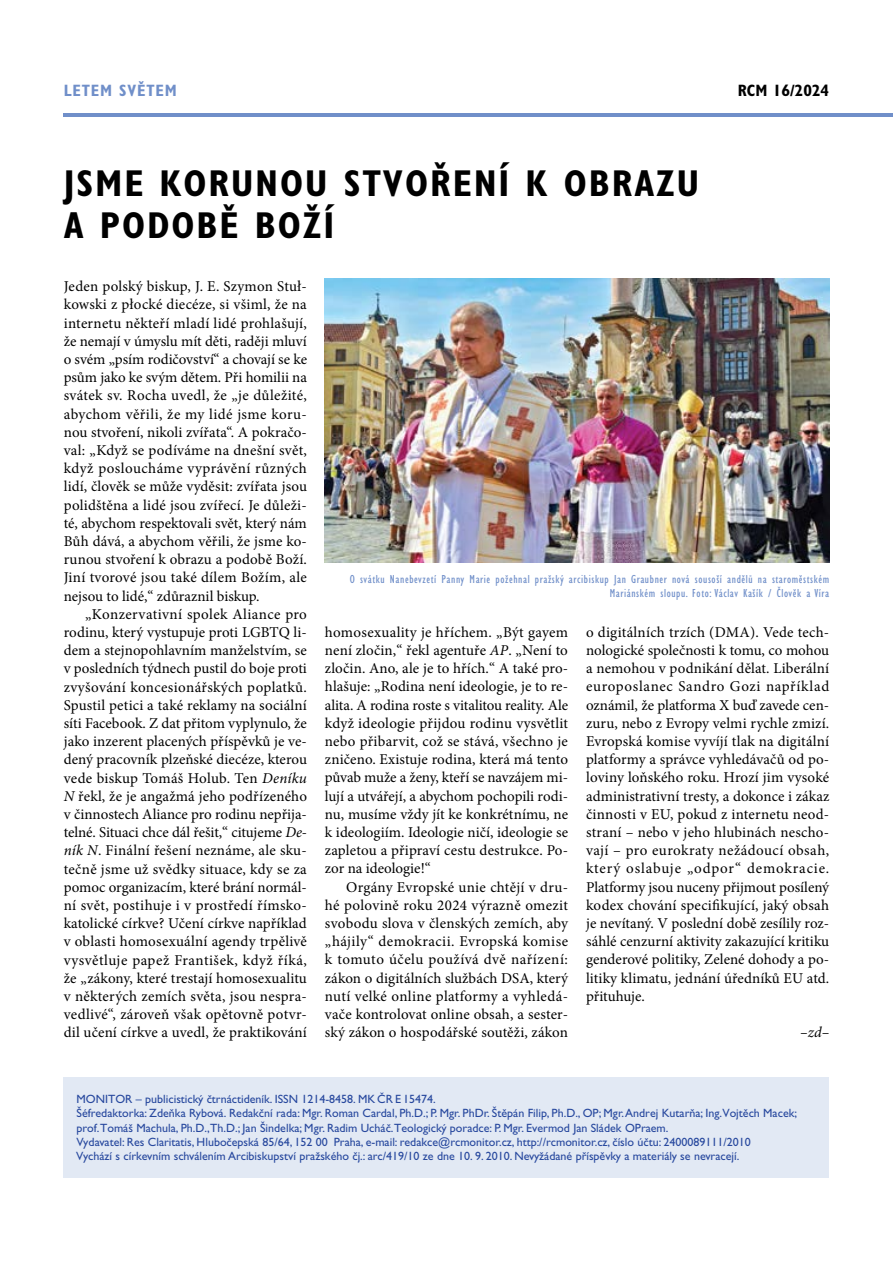
<style>
.page{position:relative;width:893px;height:1263px;background:#fff}
.page>*{position:absolute;margin:0;border:0;box-sizing:border-box;transform-origin:0 0}
.t1{font:700 condensed 37.5px "Gill Sans Std";letter-spacing:.05em;color:#000}
.t2{font:700 condensed 16.5px "Gill Sans Std";letter-spacing:.05em;color:#708fc9}
.t3{font:700 condensed 16.5px "Gill Sans Std";color:#000}
.t4{font:15px/18.1px "Minion Pro";letter-spacing:.005em;color:#000;text-align:justify}
.t5{font:italic 15px "Minion Pro";color:#000}
.t6{font:12px/14.4px "Gill Sans Std";color:#27489e}
.t7{font:condensed 12px/13.5px "Gill Sans Std";letter-spacing:.05em;color:#708fc9;text-align:right}
.s1{font-style:italic}
</style>
<div class="page">
<hr style="left:64px;top:113px;width:829px;height:4px;background:#708fc9">
<div style="left:64px;top:1077px;width:765px;height:101px;background:#e2e9f4"></div>
<img style="left:325px;top:279px;width:504px;height:284px">
<p class="t2" style="left:64px;top:81px;width:112px">LETEM SVĚTEM</p>
<p class="t3" style="left:738px;top:81px;width:93px">RCM 16/2024</p>
<h1 class="t1" style="left:64px;top:161px;width:121px">JSME KORUNOU</h1>
<h1 class="t1" style="left:344px;top:161px;width:244px">STVOŘENÍ K OBRAZU</h1>
<h1 class="t1" style="left:64px;top:203px;width:272px">A PODOBĚ BOŽÍ</h1>
<p class="t4" style="left:64px;top:277px;width:245px">Jeden polský biskup, J. E. Szymon Stuł&shy;kowski z płocké diecéze, si všiml, že na internetu někteří mladí lidé prohlašují, že nemají v úmyslu mít děti, raději mluví o svém „psím rodičovství“ a chovají se ke psům jako ke svým dětem. Při homilii na svátek sv. Rocha uvedl, že „je důležité, abychom věřili, že my lidé jsme koru&shy;nou stvoření, nikoli zvířata“. A pokračo&shy;val: „Když se podíváme na dnešní svět, když posloucháme vyprávění různých lidí, člověk se může vyděsit: zvířata jsou polidštěna a lidé jsou zvířecí. Je důleži&shy;té, abychom respektovali svět, který nám Bůh dává, a abychom věřili, že jsme ko&shy;runou stvoření k obrazu a podobě Boží.<br>Jiní tvorové jsou také dílem Božím, ale nejsou to lidé,“ zdůraznil biskup.</p>
<p class="t4" style="left:64px;top:605px;width:245px;text-indent:21px">„Konzervativní spolek Aliance pro rodinu, který vystupuje proti LGBTQ li&shy;dem a stejnopohlavním manželstvím, se v posledních týdnech pustil do boje proti zvyšování koncesionářských poplatků.<br>Spustil petici a také reklamy na sociální síti Facebook. Z dat přitom vyplynulo, že jako inzerent placených příspěvků je ve&shy;dený pracovník plzeňské diecéze, kterou vede biskup Tomáš Holub. Ten <span class="s1">Deníku N</span> řekl, že je angažmá jeho podřízeného v činnostech Aliance pro rodinu nepřija&shy;telné. Situaci chce dál řešit,“ citujeme <span class="s1">De&shy;ník N</span>. Finální řešení neznáme, ale sku&shy;tečně jsme už svědky situace, kdy se za pomoc organizacím, které brání normál&shy;ní svět, postihuje i v prostředí římsko&shy;katolické církve? Učení církve například v oblasti homosexuální agendy trpělivě vysvětluje papež František, když říká, že „zákony, které trestají homosexualitu v některých zemích světa, jsou nespra&shy;vedlivé“, zároveň však opětovně potvr&shy;dil učení církve a uvedl, že praktikování</p>
<p class="t7" style="left:350px;top:573px;width:481px">O svátku Nanebevzetí Panny Marie požehnal pražský arcibiskup Jan Graubner nová sousoší andělů na staroměstském<br>Mariánském sloupu. Foto: Václav Kašík / Člověk a Víra</p>
<p class="t4" style="left:325px;top:623px;width:245px">homosexuality je hříchem. „Být gayem není zločin,“ řekl agentuře <span class="s1">AP</span>. „Není to zločin. Ano, ale je to hřích.“ A také pro&shy;hlašuje: „Rodina není ideologie, je to re&shy;alita. A rodina roste s vitalitou reality. Ale když ideologie přijdou rodinu vysvětlit nebo přibarvit, což se stává, všechno je zničeno. Existuje rodina, která má tento půvab muže a ženy, kteří se navzájem mi&shy;lují a utvářejí, a abychom pochopili rodi&shy;nu, musíme vždy jít ke konkrétnímu, ne k ideologiím. Ideologie ničí, ideologie se zapletou a připraví cestu destrukce. Po&shy;zor na ideologie!“</p>
<p class="t4" style="left:325px;top:878px;width:245px;text-indent:21px">Orgány Evropské unie chtějí v dru&shy;hé polovině roku 2024 výrazně omezit svobodu slova v členských zemích, aby „hájily“ demokracii. Evropská komise k tomuto účelu používá dvě nařízení: zákon o digitálních službách DSA, který nutí velké online platformy a vyhledá&shy;vače kontrolovat online obsah, a sester&shy;ský zákon o hospodářské soutěži, zákon</p>
<p class="t4" style="left:586px;top:623px;width:245px">o digitálních trzích (DMA). Vede tech&shy;nologické společnosti k tomu, co mohou a nemohou v podnikání dělat. Liberální europoslanec Sandro Gozi například oznámil, že platforma X buď zavede cen&shy;zuru, nebo z Evropy velmi rychle zmizí.<br>Evropská komise vyvíjí tlak na digitální platformy a správce vyhledávačů od po&shy;loviny loňského roku. Hrozí jim vysoké administrativní tresty, a dokonce i zákaz činnosti v EU, pokud z internetu neod&shy;straní – nebo v jeho hlubinách nescho&shy;vají – pro eurokraty nežádoucí obsah, který oslabuje „odpor“ demokracie.<br>Platformy jsou nuceny přijmout posílený kodex chování specifikující, jaký obsah je nevítaný. V poslední době zesílily roz&shy;sáhlé cenzurní aktivity zakazující kritiku genderové politiky, Zelené dohody a po&shy;litiky klimatu, jednání úředníků EU atd. přituhuje.</p>
<p class="t5" style="left:800px;top:1022px;width:30px">–zd–</p>
<p class="t6" style="left:76px;top:1092px;width:722px">MONITOR – publicistický čtrnáctideník. ISSN 1214-8458. MK ČR E 15474.<br>Šéfredaktorka: Zdeňka Rybová. Redakční rada: Mgr. Roman Cardal, Ph.D.; P. Mgr. PhDr. Štěpán Filip, Ph.D., OP; Mgr. Andrej Kutarňa; Ing.Vojtěch Macek; prof.Tomáš Machula, Ph.D.,Th.D.; Jan Šindelka; Mgr. Radim Ucháč.Teologický poradce: P. Mgr. Evermod Jan Sládek OPraem.<br>Vydavatel: Res Claritatis, Hlubočepská 85/64, 152 00 Praha, e-mail: redakce@rcmonitor.cz, http://rcmonitor.cz, číslo účtu: 2400089111/2010<br>Vychází s církevním schválením Arcibiskupství pražského čj.: arc/419/10 ze dne 10. 9. 2010. Nevyžádané příspěvky a materiály se nevracejí.</p>
</div>
